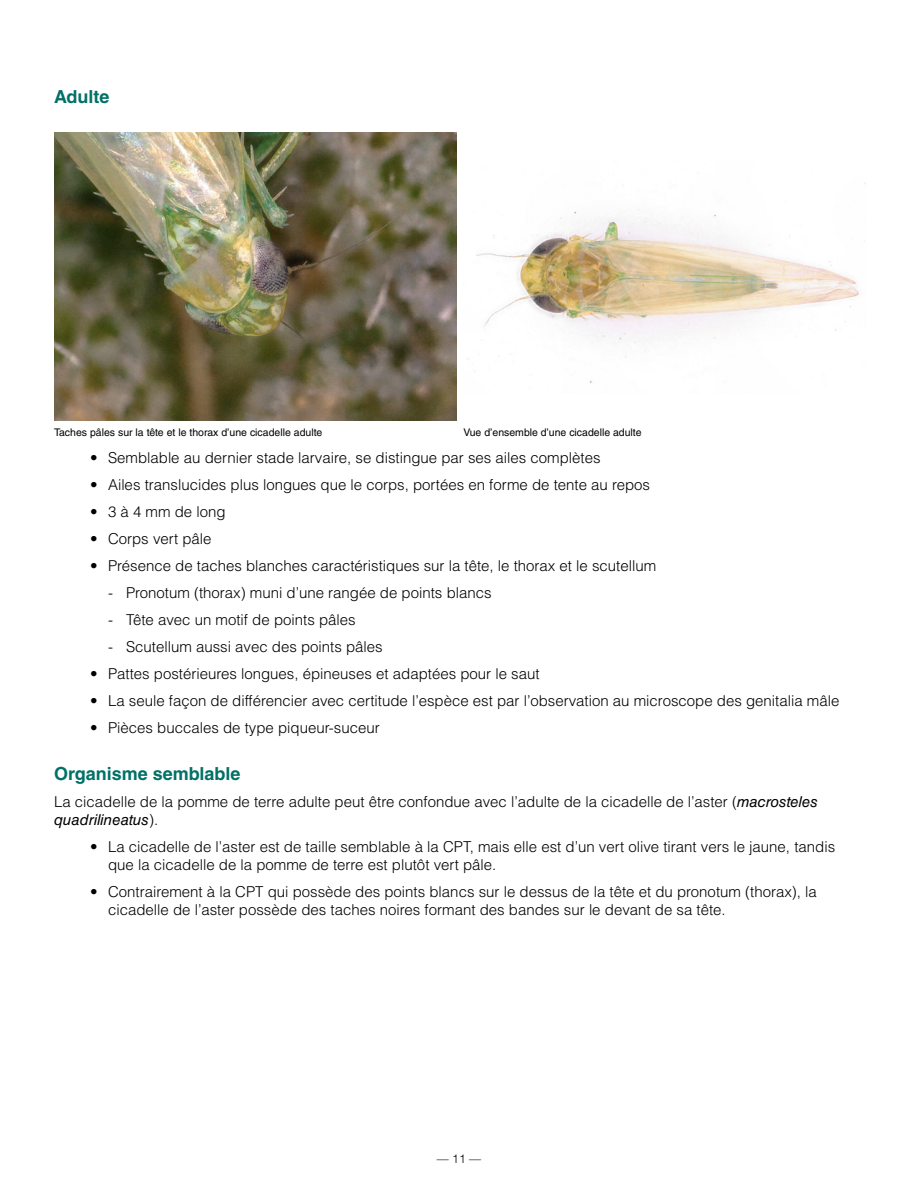
<style>
.page{position:relative;width:918px;height:1188px;background:#fff}
.page>*{position:absolute;margin:0;border:0;box-sizing:border-box;transform-origin:0 0}
.t1{font:700 18px "Helvetica LT Std";color:#007166}
.t2{font:300 15px/18px "Helvetica LT Std";color:#000}
.t3{font:300 12px "Helvetica LT Std";color:#000}
.t4{font:10.5px "Helvetica LT Std";color:#000}
.s1{font-weight:400;font-style:italic}
</style>
<div class="page">
<img style="left:54px;top:132px;width:403px;height:288px">
<img style="left:474px;top:182px;width:391px;height:201px">
<p class="t1" style="left:54px;top:86px;width:57px">Adulte</p>
<p class="t4" style="left:54px;top:426px;width:270px">Taches pâles sur la tête et le thorax d’une cicadelle adulte</p>
<p class="t4" style="left:464px;top:426px;width:180px">Vue d’ensemble d’une cicadelle adulte</p>
<p class="t2" style="left:90px;top:449px;width:512px">• Semblable au dernier stade larvaire, se distingue par ses ailes complètes</p>
<p class="t2" style="left:90px;top:476px;width:562px">• Ailes translucides plus longues que le corps, portées en forme de tente au repos</p>
<p class="t2" style="left:90px;top:503px;width:137px">• 3 à 4 mm de long</p>
<p class="t2" style="left:90px;top:530px;width:123px">• Corps vert pâle</p>
<p class="t2" style="left:90px;top:557px;width:568px">• Présence de taches blanches caractéristiques sur la tête, le thorax et le scutellum</p>
<p class="t2" style="left:108px;top:584px;width:385px">- Pronotum (thorax) muni d’une rangée de points blancs</p>
<p class="t2" style="left:108px;top:611px;width:249px">- Tête avec un motif de points pâles</p>
<p class="t2" style="left:108px;top:638px;width:276px">- Scutellum aussi avec des points pâles</p>
<p class="t2" style="left:90px;top:665px;width:451px">• Pattes postérieures longues, épineuses et adaptées pour le saut</p>
<p class="t2" style="left:90px;top:692px;width:751px">• La seule façon de différencier avec certitude l’espèce est par l’observation au microscope des genitalia mâle</p>
<p class="t2" style="left:90px;top:719px;width:291px">• Pièces buccales de type piqueur-suceur</p>
<p class="t1" style="left:54px;top:762px;width:188px">Organisme semblable</p>
<p class="t2" style="left:54px;top:792px;width:766px">La cicadelle de la pomme de terre adulte peut être confondue avec l’adulte de la cicadelle de l’aster (<span class="s1">macrosteles quadrilineatus</span>).</p>
<p class="t2" style="left:108px;top:837px;width:729px;text-indent:-18px">• La cicadelle de l’aster est de taille semblable à la CPT, mais elle est d’un vert olive tirant vers le jaune, tandis que la cicadelle de la pomme de terre est plutôt vert pâle.</p>
<p class="t2" style="left:108px;top:882px;width:710px;text-indent:-18px">• Contrairement à la CPT qui possède des points blancs sur le dessus de la tête et du pronotum (thorax), la cicadelle de l’aster possède des taches noires formant des bandes sur le devant de sa tête.</p>
<p class="t3" style="left:437px;top:1151px;width:46px">— 11 —</p>
</div>
